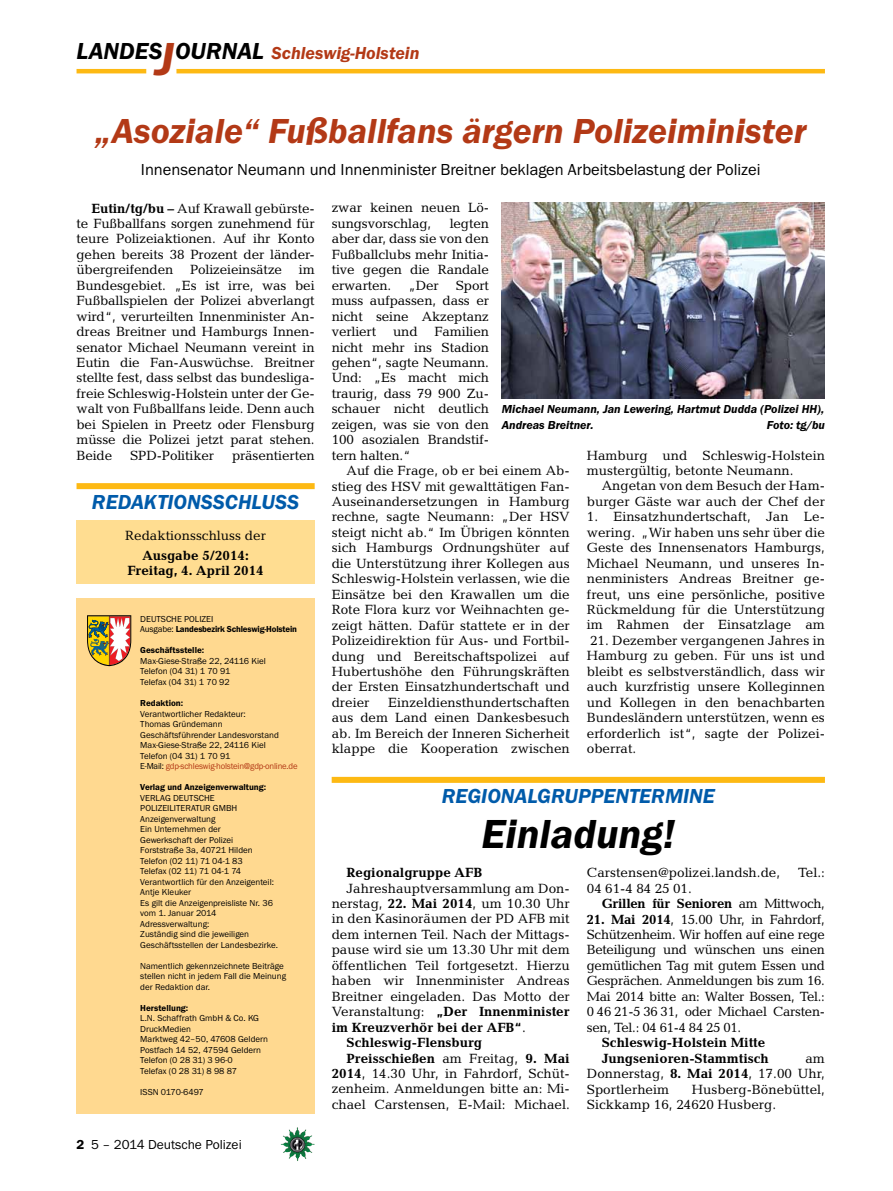
<style>
.page{position:relative;width:893px;height:1191px;background:#fff}
.page>*{position:absolute;margin:0;border:0;box-sizing:border-box;transform-origin:0 0}
.t1{font:italic 600 42px "Franklin Gothic Itc T";color:#000}
.t2{font:italic 600 36px "Franklin Gothic Itc T";color:#b33916}
.t3{font:italic 600 21px "Franklin Gothic Itc T";color:#005baa}
.t4{font:italic 600 18px "Franklin Gothic Itc T";color:#b33916}
.t5{font:16.5px "Franklin Gothic Itc T";color:#000}
.t6{font:13.5px/15.5px "Candida";color:#000;text-align:justify}
.t7{font:700 13.5px/15.5px "Candida";color:#000;text-align:center}
.t8{font:13.5px "Franklin Gothic Itc T";color:#000}
.t9{font:italic 600 12px/15.5px "Franklin Gothic Itc T";color:#000}
.t10{font:9px/10.5px "Franklin Gothic Itc T";color:#000}
.t11{font:600 9px "Franklin Gothic Itc T";color:#000}
.t12{font:600 9px/10.5px "Franklin Gothic Itc T";letter-spacing:-.02em;color:#000}
.s1{font-size:24px;color:#000}
.s2{font-size:48px}
.s3{font-weight:700}
.s4{font-weight:400}
.s5{color:#b33916}
.s6{font-weight:600}
</style>
<div class="page">
<hr style="left:77px;top:69px;width:69px;height:4px;background:#fdb913">
<hr style="left:176px;top:69px;width:649px;height:4px;background:#fdb913">
<img style="left:281px;top:1128px;width:16px;height:24px">
<div style="left:77px;top:599px;width:238px;height:515px;background:#ffd990"></div>
<svg style="left:87px;top:615px;width:44px;height:51px;background:#bf9a63"></svg>
<div style="left:77px;top:483px;width:238px;height:6px;background:#fdb913"></div>
<div style="left:77px;top:520px;width:238px;height:63px;background:#ffdd91"></div>
<img style="left:502px;top:202px;width:323px;height:196px">
<div style="left:332px;top:777px;width:493px;height:6px;background:#fdb913"></div>
<h3 class="t4" style="left:77px;top:42px;width:344px"><span class="s1">LANDES</span><span class="s2">J</span><span class="s1">OURNAL</span> Schleswig-Holstein</h3>
<h2 class="t2" style="left:95px;top:110px;width:713px">„Asoziale“ Fußballfans ärgern Polizeiminister</h2>
<p class="t5" style="left:141px;top:159px;width:621px">Innensenator Neumann und Innenminister Breitner beklagen Arbeitsbelastung der Polizei</p>
<p class="t6" style="left:77px;top:200px;width:240px;text-indent:15px"><span class="s3">Eutin/tg/bu –</span> Auf Krawall gebürste&shy;te Fußballfans sorgen zunehmend für teure Polizeiaktionen. Auf ihr Konto gehen bereits 38 Prozent der länder&shy;übergreifenden Polizeieinsätze im Bundesgebiet. „Es ist irre, was bei Fußballspielen der Polizei abverlangt wird“, verurteilten Innenminister An&shy;dreas Breitner und Hamburgs Innen&shy;senator Michael Neumann vereint in Eutin die Fan-Auswüchse. Breitner stellte fest, dass selbst das bundesliga&shy;freie Schleswig-Holstein unter der Ge&shy;walt von Fußballfans leide. Denn auch bei Spielen in Preetz oder Flensburg müsse die Polizei jetzt parat stehen.<br>Beide</p>
<p class="t6" style="left:332px;top:200px;width:159px">zwar keinen neuen Lö&shy;sungsvorschlag,</p>
<p class="t6" style="left:332px;top:216px;width:159px;text-indent:118px">legten aber dar, dass sie von den Fußballclubs mehr Initia&shy;tive gegen die Randale erwarten.</p>
<p class="t6" style="left:332px;top:277px;width:159px;text-indent:124px">Sport muss aufpassen, dass er nicht seine Akzeptanz verliert und Familien nicht mehr ins Stadion gehen“, sagte Neumann.<br>Und: „Es macht mich traurig, dass 79 900 Zu&shy;schauer nicht deutlich zeigen, was sie von den 100 asozialen Brandstif&shy;tern halten.“</p>
<p class="t6" style="left:332px;top:463px;width:240px;text-indent:15px">Auf die Frage, ob er bei einem Ab&shy;stieg des HSV mit gewalttätigen Fan-Auseinandersetzungen in Hamburg rechne, sagte Neumann: „Der HSV steigt nicht ab.“ Im Übrigen könnten sich Hamburgs Ordnungshüter auf die Unterstützung ihrer Kollegen aus Schleswig-Holstein verlassen, wie die Einsätze bei den Krawallen um die Rote Flora kurz vor Weihnachten ge&shy;zeigt hätten. Dafür stattete er in der Polizeidirektion für Aus- und Fortbil&shy;dung und Bereitschaftspolizei auf Hubertushöhe den Führungskräften der Ersten Einsatzhundertschaft und dreier</p>
<p class="t6" style="left:408px;top:277px;width:32px">„Der</p>
<p class="t9" style="left:502px;top:401px;width:324px">Michael Neumann, Jan Lewering, Hartmut Dudda (Polizei HH),<br>Andreas Breitner.</p>
<p class="t9" style="left:767px;top:417px;width:60px">Foto: tg/bu</p>
<p class="t6" style="left:587px;top:447px;width:240px">Hamburg und Schleswig-Holstein mustergültig, betonte Neumann.</p>
<p class="t6" style="left:587px;top:478px;width:240px;text-align:right">Angetan von dem Besuch der Ham&shy;burger Gäste war auch der Chef der</p>
<p class="t6" style="left:587px;top:509px;width:240px">1. Einsatzhundertschaft, Jan Le&shy;wering. „Wir haben uns sehr über die Geste des Innensenators Hamburgs, Michael Neumann, und unseres In&shy;nenministers Andreas Breitner ge&shy;freut, uns eine persönliche, positive Rückmeldung für die Unterstützung im Rahmen der Einsatzlage am</p>
<p class="t6" style="left:587px;top:632px;width:240px">21. Dezember vergangenen Jahres in Hamburg zu geben. Für uns ist und bleibt es selbstverständlich, dass wir auch kurzfristig unsere Kolleginnen und Kollegen in den benachbarten Bundesländern unterstützen, wenn es erforderlich ist“, sagte der Polizei&shy;oberrat.</p>
<p class="t6" style="left:130px;top:447px;width:85px">SPD-Politiker</p>
<p class="t6" style="left:232px;top:447px;width:84px">präsentierten</p>
<h3 class="t3" style="left:92px;top:490px;width:14px">reda</h3>
<h3 class="t3" style="left:144px;top:490px;width:27px">ktionsschluss</h3>
<p class="t6" style="left:125px;top:527px;width:142px">Redaktionsschluss der</p>
<p class="t7" style="left:127px;top:547px;width:138px">Ausgabe 5/2014:<br>Freitag, 4. April 2014</p>
<p class="t12" style="left:140px;top:613px;width:158px"><span class="s4">DEUTSCHE POLIZEI<br>Ausgabe:</span> Landesbezirk Schleswig-Holstein</p>
<p class="t11" style="left:140px;top:645px;width:65px">Geschäftsstelle:</p>
<p class="t10" style="left:140px;top:655px;width:127px">Max-Giese-Straße 22, 24116 Kiel<br>Telefon (04 31) 1 70 91<br>Telefax (04 31) 1 70 92</p>
<p class="t11" style="left:140px;top:697px;width:44px">Redaktion:</p>
<p class="t10" style="left:140px;top:708px;width:159px">Verantwortlicher Redakteur:<br>Thomas Gründemann<br>Geschäftsführender Landesvorstand<br>Max-Giese-Straße 22, 24116 Kiel<br>Telefon (04 31) 1 70 91<br>E-Mail: <span class="s5">gdp-schleswig-holstein@gdp-online.de</span></p>
<p class="t11" style="left:140px;top:781px;width:127px">Verlag und Anzeigenverwaltung:</p>
<p class="t10" style="left:140px;top:792px;width:139px">VERLAG DEUTSCHE<br>POLIZEILITERATUR GMBH<br>Anzeigenverwaltung<br>Ein Unternehmen der<br>Gewerkschaft der Polizei<br>Forststraße 3a, 40721 Hilden<br>Telefon (02 11) 71 04-1 83<br>Telefax (02 11) 71 04-1 74<br>Verantwortlich für den Anzeigenteil:<br>Antje Kleuker<br>Es gilt die Anzeigenpreisliste Nr. 36 vom 1. Januar 2014<br>Adressverwaltung:<br>Zuständig sind die jeweiligen<br>Geschäftsstellen der Landesbezirke.</p>
<p class="t10" style="left:140px;top:960px;width:147px">Namentlich gekennzeichnete Beiträge stellen nicht in jedem Fall die Meinung der Redaktion dar.</p>
<p class="t11" style="left:140px;top:1002px;width:50px">Herstellung:</p>
<p class="t10" style="left:140px;top:1012px;width:129px">L.N. Schaffrath GmbH &amp; Co. KG<br>DruckMedien<br>Marktweg 42–50, 47608 Geldern<br>Postfach 14 52, 47594 Geldern<br>Telefon (0 28 31) 3 96-0<br>Telefax (0 28 31) 8 98 87</p>
<p class="t10" style="left:140px;top:1086px;width:65px">ISSN 0170-6497</p>
<p class="t6" style="left:332px;top:694px;width:240px;text-indent:57px">Einzeldiensthundertschaften aus dem Land einen Dankesbesuch ab. Im Bereich der Inneren Sicherheit klappe die Kooperation zwischen</p>
<h3 class="t3" style="left:442px;top:783px;width:28px">Regionalgruppentermin</h3>
<h3 class="t3" style="left:703px;top:783px;width:13px">E</h3>
<h1 class="t1" style="left:481px;top:809px;width:195px">Einladung!</h1>
<p class="t6" style="left:587px;top:864px;width:195px">Carstensen@polizei.landsh.de,</p>
<p class="t6" style="left:798px;top:864px;width:28px">Tel.:</p>
<p class="t6" style="left:602px;top:880px;width:225px;text-indent:-15px">04 61-4 84 25 01.<br><span class="s3">Grillen für Senioren</span> am Mittwoch,</p>
<p class="t6" style="left:587px;top:911px;width:240px"><span class="s3">21. Mai 2014</span>, 15.00 Uhr, in Fahrdorf, Schützenheim. Wir hoffen auf eine rege Beteiligung und wünschen uns einen gemütlichen Tag mit gutem Essen und Gesprächen. Anmeldungen bis zum 16.<br>Mai 2014 bitte an: Walter Bossen, Tel.:<br>0 46 21-5 36 31, oder Michael Carsten&shy;sen, Tel.: 04 61-4 84 25 01.</p>
<p class="t7" style="left:602px;top:1034px;width:169px;text-align:left">Schleswig-Holstein Mitte<br>Jungsenioren-Stammtisch</p>
<p class="t7" style="left:347px;top:864px;width:137px">Regionalgruppe AFB</p>
<p class="t6" style="left:347px;top:880px;width:225px">Jahreshauptversammlung am Don-</p>
<p class="t6" style="left:332px;top:895px;width:240px">nerstag, <span class="s3">22. Mai 2014</span>, um 10.30 Uhr</p>
<p class="t6" style="left:332px;top:911px;width:240px">in den Kasinoräumen der PD AFB mit</p>
<p class="t6" style="left:332px;top:926px;width:240px">dem internen Teil. Nach der Mittags-</p>
<p class="t6" style="left:332px;top:942px;width:240px">pause wird sie um 13.30 Uhr mit dem</p>
<p class="t6" style="left:332px;top:957px;width:240px">öffentlichen Teil fortgesetzt. Hierzu</p>
<p class="t6" style="left:332px;top:973px;width:240px">haben wir Innenminister Andreas</p>
<p class="t6" style="left:332px;top:988px;width:240px">Breitner eingeladen. Das Motto der</p>
<p class="t7" style="left:332px;top:1003px;width:240px"><span class="s4">Veranstaltung:</span> „Der Innenminister</p>
<p class="t7" style="left:332px;top:1019px;width:196px">im Kreuzverhör bei der AFB“<span class="s4">.</span></p>
<p class="t7" style="left:347px;top:1034px;width:137px">Schleswig-Flensburg</p>
<p class="t7" style="left:347px;top:1050px;width:225px">Preisschießen <span class="s4">am Freitag,</span> 9. Mai</p>
<p class="t6" style="left:332px;top:1065px;width:240px"><span class="s3">2014</span>, 14.30 Uhr, in Fahrdorf, Schüt-</p>
<p class="t6" style="left:332px;top:1081px;width:240px">zenheim. Anmeldungen bitte an: Mi-</p>
<p class="t6" style="left:332px;top:1096px;width:240px">chael Carstensen, E-Mail: Michael.</p>
<p class="t6" style="left:587px;top:1050px;width:240px;text-indent:219px">am Donnerstag, <span class="s3">8. Mai 2014</span>, 17.00 Uhr, Sportlerheim</p>
<p class="t6" style="left:587px;top:1081px;width:240px;text-indent:105px">Husberg-Bönebüttel,<br>Sickkamp 16, 24620 Husberg.</p>
<p class="t8" style="left:77px;top:1136px;width:167px"><span class="s6">2</span> 5 – 2014 Deutsche Polizei</p>
</div>
